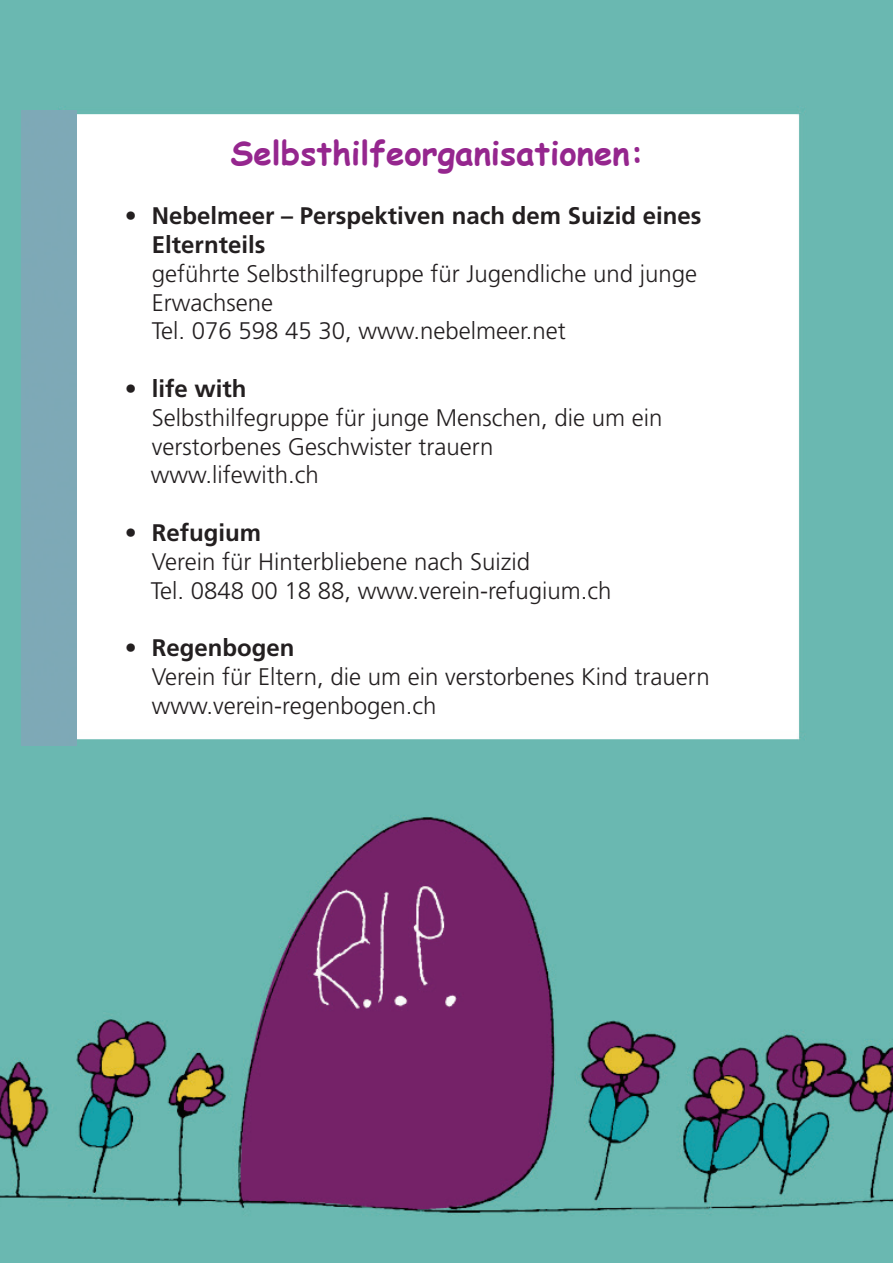
<style>
.page{position:relative;width:893px;height:1263px;background:#fff}
.page>*{position:absolute;margin:0;border:0;box-sizing:border-box;transform-origin:0 0}
.t1{font:700 33px "Comic Sans MS";color:#95268e}
.t2{font:300 24px/28.8px "Frutiger";color:#231f20}
.t3{font:700 24px/28.8px "Frutiger";color:#231f20}
.s1{font-weight:300}
.s2{font-weight:700}
</style>
<div class="page">
<img style="left:0;top:0;width:893px;height:1263px">
<div style="left:21px;top:111px;width:56px;height:634px;background:#7ea9b7"></div>
<h1 class="t1" style="left:230px;top:129px;width:415px">Selbsthilfeorganisationen:</h1>
<p class="t3" style="left:152px;top:201px;width:551px;text-indent:-27px"><span class="s1">•</span> Nebelmeer – Perspektiven nach dem Suizid eines<br>Elternteils</p>
<p class="t2" style="left:152px;top:259px;width:547px">geführte Selbsthilfegruppe für Jugendliche und junge<br>Erwachsene<br>Tel. 076 598 45 30, www.nebelmeer.net</p>
<p class="t2" style="left:151px;top:375px;width:513px;text-indent:-26px">• <span class="s2">life with<br></span>Selbsthilfegruppe für junge Menschen, die um ein verstorbenes Geschwister trauern www.lifewith.ch</p>
<p class="t2" style="left:151px;top:519px;width:462px;text-indent:-26px">• <span class="s2">Refugium<br></span>Verein für Hinterbliebene nach Suizid<br>Tel. 0848 00 18 88, www.verein-refugium.ch</p>
<p class="t2" style="left:152px;top:634px;width:559px;text-indent:-27px">• <span class="s2">Regenbogen<br></span>Verein für Eltern, die um ein verstorbenes Kind trauern www.verein-regenbogen.ch</p>
</div>
